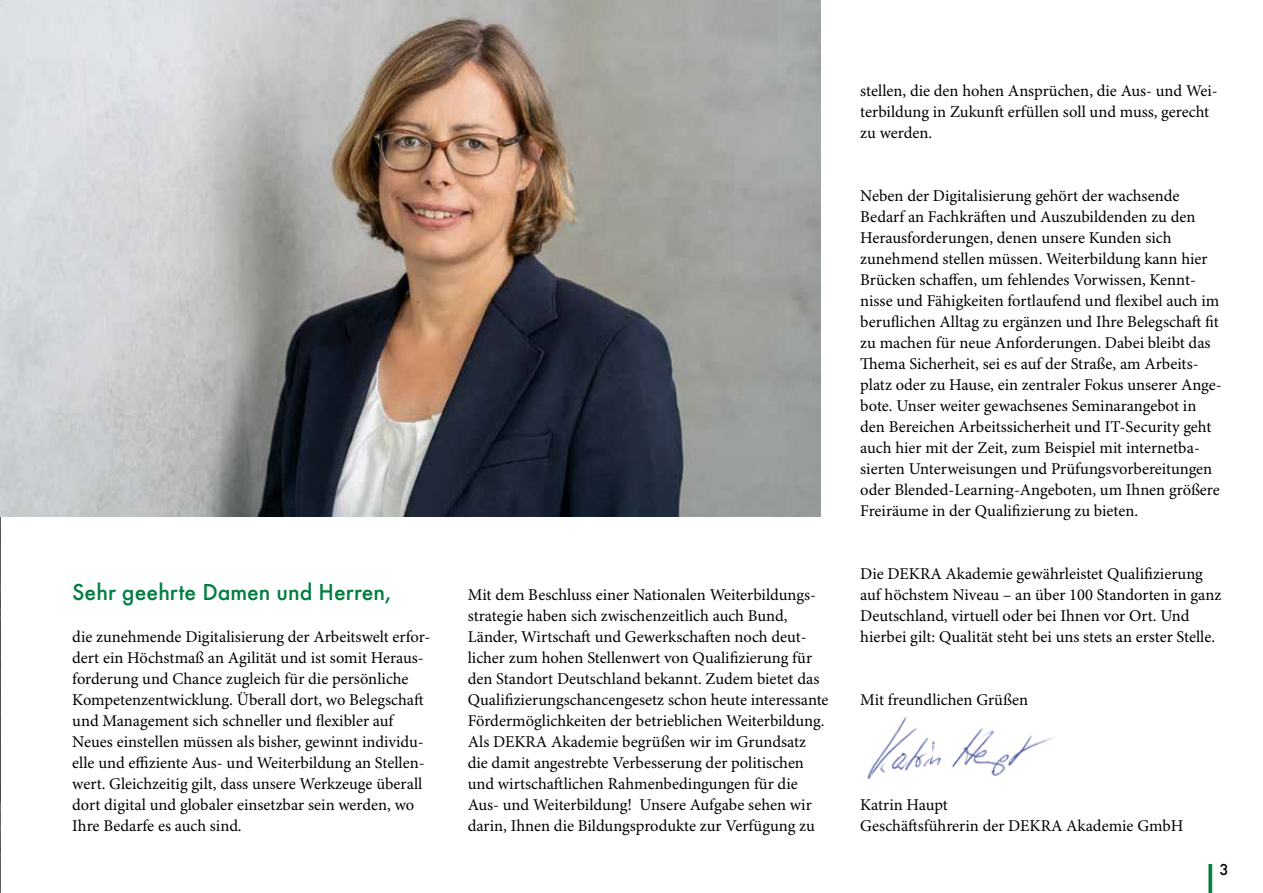
<style>
.page{position:relative;width:1263px;height:893px;background:#fff}
.page>*{position:absolute;margin:0;border:0;box-sizing:border-box;transform-origin:0 0}
.t1{font:500 36px "Futura T";color:#007d40}
.t2{font:500 24px "Futura TOT";color:#007d40}
.t3{font:16.5px/21px "Minion Pro";color:#000}
</style>
<div class="page">
<img style="left:0;top:516px;width:1px;height:377px">
<img style="left:0;top:0;width:821px;height:516px">
<img style="left:867px;top:717px;width:188px;height:62px">
<h2 class="t2" style="left:72px;top:578px;width:320px">Sehr geehrte Damen und Herren,</h2>
<p class="t3" style="left:72px;top:627px;width:360px">die zunehmende Digitalisierung der Arbeitswelt erfor&shy;dert ein Höchstmaß an Agilität und ist somit Heraus&shy;forderung und Chance zugleich für die persönliche Kompetenzentwicklung. Überall dort, wo Belegschaft und Management sich schneller und flexibler auf Neues einstellen müssen als bisher, gewinnt individu&shy;elle und effiziente Aus- und Weiterbildung an Stellen&shy;wert. Gleichzeitig gilt, dass unsere Werkzeuge überall dort digital und globaler einsetzbar sein werden, wo Ihre Bedarfe es auch sind.</p>
<p class="t3" style="left:468px;top:585px;width:362px">Mit dem Beschluss einer Nationalen Weiterbildungs&shy;strategie haben sich zwischenzeitlich auch Bund, Länder, Wirtschaft und Gewerkschaften noch deut&shy;licher zum hohen Stellenwert von Qualifizierung für den Standort Deutschland bekannt. Zudem bietet das Qualifizierungschancengesetz schon heute interessante Fördermöglichkeiten der betrieblichen Weiterbildung.<br>Als DEKRA Akademie begrüßen wir im Grundsatz die damit angestrebte Verbesserung der politischen und wirtschaftlichen Rahmenbedingungen für die Aus- und Weiterbildung! Unsere Aufgabe sehen wir darin, Ihnen die Bildungsprodukte zur Verfügung zu</p>
<p class="t3" style="left:860px;top:81px;width:359px">stellen, die den hohen Ansprüchen, die Aus- und Wei&shy;terbildung in Zukunft erfüllen soll und muss, gerecht zu werden.</p>
<p class="t3" style="left:860px;top:186px;width:363px">Neben der Digitalisierung gehört der wachsende Bedarf an Fachkräften und Auszubildenden zu den Herausforderungen, denen unsere Kunden sich zunehmend stellen müssen. Weiterbildung kann hier Brücken schaffen, um fehlendes Vorwissen, Kennt&shy;nisse und Fähigkeiten fortlaufend und flexibel auch im beruflichen Alltag zu ergänzen und Ihre Belegschaft fit zu machen für neue Anforderungen. Dabei bleibt das Thema Sicherheit, sei es auf der Straße, am Arbeits&shy;platz oder zu Hause, ein zentraler Fokus unserer Ange&shy;bote. Unser weiter gewachsenes Seminarangebot in den Bereichen Arbeitssicherheit und IT-Security geht auch hier mit der Zeit, zum Beispiel mit internetba&shy;sierten Unterweisungen und Prüfungsvorbereitungen oder Blended-Learning-Angeboten, um Ihnen größere Freiräume in der Qualifizierung zu bieten.</p>
<p class="t3" style="left:860px;top:564px;width:363px">Die DEKRA Akademie gewährleistet Qualifizierung auf höchstem Niveau – an über 100 Standorten in ganz Deutschland, virtuell oder bei Ihnen vor Ort. Und hierbei gilt: Qualität steht bei uns stets an erster Stelle.</p>
<p class="t3" style="left:860px;top:690px;width:169px">Mit freundlichen Grüßen</p>
<p class="t3" style="left:860px;top:795px;width:325px">Katrin Haupt<br>Geschäftsführerin der DEKRA Akademie GmbH</p>
<h1 class="t1" style="left:1201px;top:854px;width:29px">|<sup>3</sup></h1>
</div>
